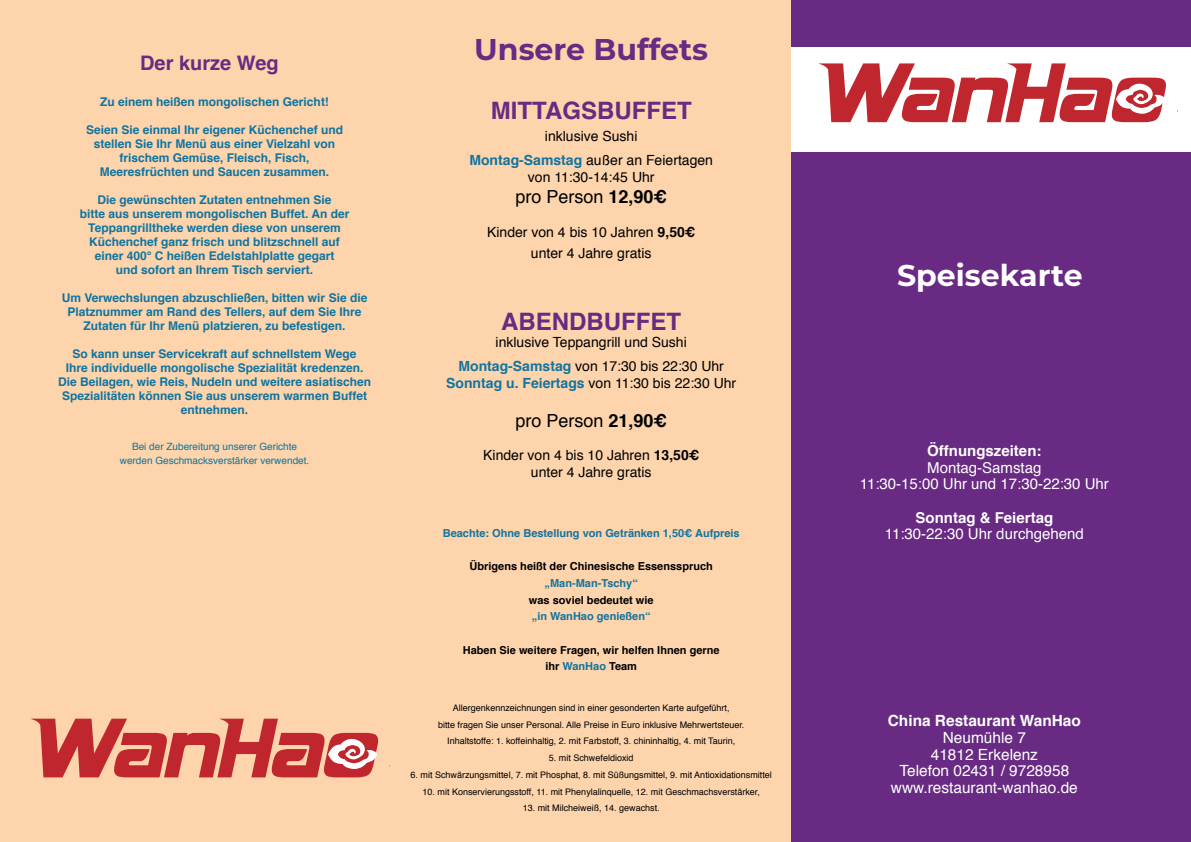
<style>
.page{position:relative;width:1191px;height:842px;background:#fff}
.page>*{position:absolute;margin:0;border:0;box-sizing:border-box;transform-origin:0 0}
.Beschreibung_THIN{font:700 30px "Montserrat";color:#682a82}
.t1{font:700 30px "Montserrat";color:#fff}
.t2{font:700 24px "Helvetica";color:#682a82}
.t3{font:700 20px "Helvetica";color:#692a82}
.t4{font:18px "Helvetica";color:#000001}
.t5{font:15.4px "Helvetica";color:#fff}
.t6{font:700 15.4px "Helvetica";color:#fff}
.t7{font:15px "Helvetica";color:#fff}
.t8{font:700 15px "Helvetica";color:#fff}
.t9{font:14px "Helvetica";color:#000001}
.t10{font:700 12px "Helvetica";color:#0f74a0}
.t11{font:700 11px "Helvetica";color:#000001}
.t12{font:700 11px "Helvetica";color:#1274a0}
.t13{font:10px "Helvetica";color:#0f74a0}
.t14{font:9px "Helvetica";color:#000001}
.s1{font-weight:700;color:#1274a0}
.s2{font-weight:700}
.s3{color:#1274a0}
</style>
<div class="page">
<div style="left:0;top:0;width:792px;height:842px;background:#fdd4ac"></div>
<div style="left:792px;top:0;width:399px;height:842px;background:#682a82"></div>
<div style="left:791px;top:47px;width:400px;height:105px;background:#fff"></div>
<svg style="left:818px;top:63px;width:348px;height:59px"></svg>
<svg style="left:30px;top:719px;width:348px;height:58px;background:#da7266"></svg>
<p class="t3" style="left:140px;top:47px;width:140px">Der kurze Weg</p>
<p class="t10" style="left:100px;top:92px;width:230px">Zu einem heißen mongolischen Gericht!</p>
<p class="t10" style="left:86px;top:120px;width:258px">Seien Sie einmal Ihr eigener Küchenchef und</p>
<p class="t10" style="left:94px;top:134px;width:243px">stellen Sie Ihr Menü aus einer Vielzahl von</p>
<p class="t10" style="left:119px;top:148px;width:192px">frischem Gemüse, Fleisch, Fisch,</p>
<p class="t10" style="left:100px;top:162px;width:231px">Meeresfrüchten und Saucen zusammen.</p>
<p class="t10" style="left:97px;top:190px;width:236px">Die gewünschten Zutaten entnehmen Sie</p>
<p class="t10" style="left:80px;top:204px;width:271px">bitte aus unserem mongolischen Buffet. An der</p>
<p class="t10" style="left:88px;top:218px;width:254px">Teppangrilltheke werden diese von unserem</p>
<p class="t10" style="left:89px;top:232px;width:252px">Küchenchef ganz frisch und blitzschnell auf</p>
<p class="t10" style="left:95px;top:246px;width:241px">einer 400° C heißen Edelstahlplatte gegart</p>
<p class="t10" style="left:116px;top:260px;width:199px">und sofort an Ihrem Tisch serviert.</p>
<p class="t10" style="left:62px;top:288px;width:307px">Um Verwechslungen abzuschließen, bitten wir Sie die</p>
<p class="t10" style="left:68px;top:302px;width:295px">Platznummer am Rand des Tellers, auf dem Sie Ihre</p>
<p class="t10" style="left:83px;top:316px;width:264px">Zutaten für Ihr Menü platzieren, zu befestigen.</p>
<p class="t10" style="left:73px;top:344px;width:285px">So kann unser Servicekraft auf schnellstem Wege</p>
<p class="t10" style="left:66px;top:358px;width:299px">Ihre individuelle mongolische Spezialität kredenzen.</p>
<p class="t10" style="left:58px;top:372px;width:314px">Die Beilagen, wie Reis, Nudeln und weitere asiatischen</p>
<p class="t10" style="left:62px;top:386px;width:306px">Spezialitäten können Sie aus unserem warmen Buffet</p>
<p class="t10" style="left:181px;top:400px;width:69px">entnehmen.</p>
<p class="t13" style="left:132px;top:438px;width:167px">Bei der Zubereitung unserer Gerichte</p>
<p class="t13" style="left:120px;top:453px;width:191px">werden Geschmacksverstärker verwendet.</p>
<p class="Beschreibung_THIN" style="left:474px;top:28px;width:235px">Unsere Buffets</p>
<p class="t2" style="left:491px;top:91px;width:202px">MITTAGSBUFFET</p>
<p class="t9" style="left:545px;top:125px;width:94px">inklusive Sushi</p>
<p class="t9" style="left:469px;top:149px;width:245px"><span class="s1">Montag-Samstag</span> außer an Feiertagen</p>
<p class="t9" style="left:528px;top:166px;width:128px">von 11:30-14:45 Uhr</p>
<p class="t4" style="left:515px;top:183px;width:153px">pro Person <span class="s2">12,90€</span></p>
<p class="t9" style="left:487px;top:221px;width:210px">Kinder von 4 bis 10 Jahren <span class="s2">9,50€</span></p>
<p class="t9" style="left:531px;top:243px;width:122px">unter 4 Jahre gratis</p>
<p class="t2" style="left:501px;top:303px;width:181px">ABENDBUFFET</p>
<p class="t9" style="left:495px;top:332px;width:193px">inklusive Teppangrill und Sushi</p>
<p class="t9" style="left:458px;top:356px;width:267px"><span class="s1">Montag-Samstag</span> von 17:30 bis 22:30 Uhr</p>
<p class="t9" style="left:446px;top:372px;width:291px"><span class="s1">Sonntag u. Feiertags</span> von 11:30 bis 22:30 Uhr</p>
<p class="t4" style="left:515px;top:406px;width:153px">pro Person <span class="s2">21,90€</span></p>
<p class="t9" style="left:483px;top:444px;width:217px">Kinder von 4 bis 10 Jahren <span class="s2">13,50€</span></p>
<p class="t9" style="left:531px;top:461px;width:122px">unter 4 Jahre gratis</p>
<p class="t12" style="left:443px;top:524px;width:298px">Beachte: Ohne Bestellung von Getränken 1,50€ Aufpreis</p>
<p class="t11" style="left:469px;top:557px;width:245px">Übrigens heißt der Chinesische Essensspruch</p>
<p class="t12" style="left:544px;top:574px;width:95px">„Man-Man-Tschy“</p>
<p class="t11" style="left:529px;top:591px;width:126px">was soviel bedeutet wie</p>
<p class="t12" style="left:532px;top:608px;width:120px">„in WanHao genießen“</p>
<p class="t11" style="left:463px;top:641px;width:258px">Haben Sie weitere Fragen, wir helfen Ihnen gerne</p>
<p class="t11" style="left:545px;top:658px;width:93px">ihr <span class="s3">WanHao</span> Team</p>
<p class="t14" style="left:453px;top:701px;width:278px">Allergenkennzeichnungen sind in einer gesonderten Karte aufgeführt,</p>
<p class="t14" style="left:438px;top:717px;width:308px">bitte fragen Sie unser Personal. Alle Preise in Euro inklusive Mehrwertsteuer.</p>
<p class="t14" style="left:447px;top:734px;width:290px">Inhaltstoffe: 1. koffeinhaltig, 2. mit Farbstoff, 3. chininhaltig, 4. mit Taurin,</p>
<p class="t14" style="left:549px;top:751px;width:86px">5. mit Schwefeldioxid</p>
<p class="t14" style="left:410px;top:768px;width:363px">6. mit Schwärzungsmittel, 7. mit Phosphat, 8. mit Süßungsmittel, 9. mit Antioxidationsmittel</p>
<p class="t14" style="left:422px;top:784px;width:339px">10. mit Konservierungsstoff, 11. mit Phenylalinquelle, 12. mit Geschmachsverstärker,</p>
<p class="t14" style="left:522px;top:801px;width:139px">13. mit Milcheiweiß, 14. gewachst.</p>
<p class="t1" style="left:897px;top:253px;width:187px">Speisekarte</p>
<p class="t8" style="left:927px;top:438px;width:116px">Öffnungszeiten:</p>
<p class="t7" style="left:927px;top:456px;width:116px">Montag-Samstag</p>
<p class="t7" style="left:859px;top:472px;width:251px">11:30-15:00 Uhr und 17:30-22:30 Uhr</p>
<p class="t8" style="left:915px;top:505px;width:139px">Sonntag &amp; Feiertag</p>
<p class="t7" style="left:884px;top:523px;width:201px">11:30-22:30 Uhr durchgehend</p>
<p class="t6" style="left:887px;top:708px;width:195px">China Restaurant WanHao</p>
<p class="t5" style="left:942px;top:726px;width:85px">Neumühle 7</p>
<p class="t5" style="left:930px;top:742px;width:109px">41812 Erkelenz</p>
<p class="t5" style="left:899px;top:759px;width:171px">Telefon 02431 / 9728958</p>
<p class="t5" style="left:891px;top:776px;width:188px">www.restaurant-wanhao.de</p>
</div>
